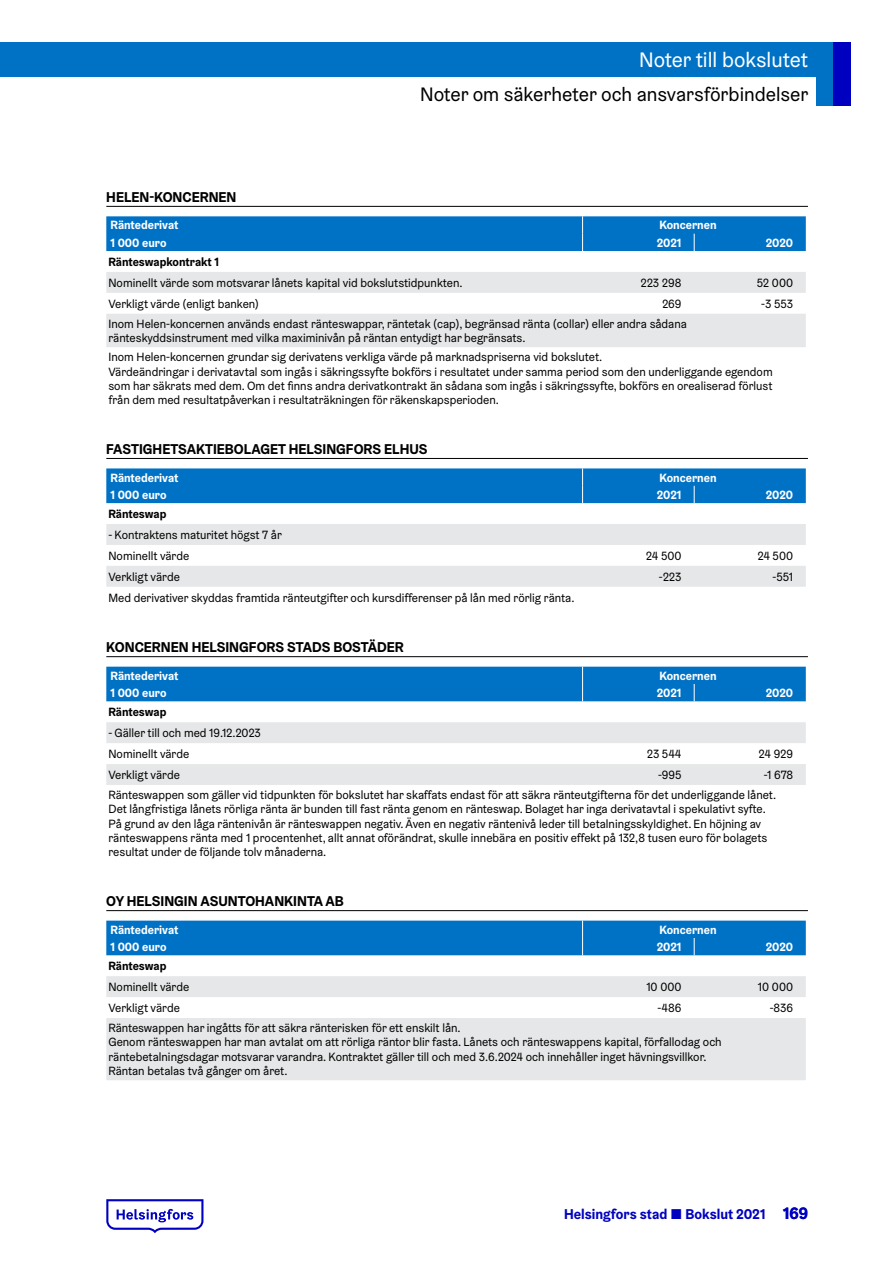
<style>
.page{position:relative;width:893px;height:1263px;background:#fff}
.page>*{position:absolute;margin:0;border:0;box-sizing:border-box;transform-origin:0 0}
.t1{font:21px "Helsinki Grotesk";color:#fff}
.t2{font:19.5px "Helsinki Grotesk";color:#000}
.Ots_Taulu__H5{font:700 14.25px "Helsinki Grotesk";color:#000}
.t3{font:700 14.25px "Helsinki Grotesk";color:#0000c0}
.Taulukko_leipis_1-ta{font:12px/14.4px "Helsinki Grotesk";color:#000}
.Taulukko_otsakepalkk{font:700 12px "Helsinki Grotesk";color:#fff}
.Taulukko_numerot{font:12px "Helsinki Grotesk";color:#000}
.Taulukko_leipis_1-ta-2{font:700 12px "Helsinki Grotesk";letter-spacing:-.005em;color:#000}
.s1{font-weight:400}
.s2{font-size:16.5px}
</style>
<div class="page">
<div style="left:0;top:43px;width:850px;height:34px;background:#0072c6"></div>
<div style="left:816px;top:43px;width:34px;height:63px;background:#0072c6"></div>
<div style="left:833px;top:43px;width:17px;height:63px;background:#0000c0"></div>
<svg style="left:106px;top:1199px;width:97px;height:34px"></svg>
<hr style="left:106px;top:206px;width:702px;height:1px;background:#000">
<hr style="left:106px;top:458px;width:702px;height:1px;background:#000">
<hr style="left:106px;top:656px;width:702px;height:1px;background:#000">
<hr style="left:106px;top:910px;width:702px;height:1px;background:#000">
<svg style="left:106px;top:272px;width:700px;height:75px;fill:#e6e7e8"></svg>
<div style="left:106px;top:216px;width:700px;height:35px;background:#0072c6"></div>
<svg style="left:106px;top:524px;width:700px;height:63px"></svg>
<div style="left:106px;top:468px;width:700px;height:35px;background:#0072c6"></div>
<svg style="left:106px;top:722px;width:700px;height:63px"></svg>
<div style="left:106px;top:667px;width:700px;height:34px;background:#0072c6"></div>
<svg style="left:106px;top:976px;width:700px;height:104px;fill:#e6e7e8"></svg>
<div style="left:106px;top:921px;width:700px;height:34px;background:#0072c6"></div>
<h1 class="t1" style="left:639px;top:47px;width:170px">Noter till bokslutet</h1>
<h2 class="t2" style="left:420px;top:82px;width:390px">Noter om säkerheter och ansvarsförbindelser</h2>
<h5 class="Ots_Taulu__H5" style="left:106px;top:188px;width:132px">HELEN-KONCERNEN</h5>
<p class="Taulukko_otsakepalkk" style="left:111px;top:218px;width:69px">Räntederivat</p>
<p class="Taulukko_otsakepalkk" style="left:659px;top:218px;width:59px">Koncernen</p>
<p class="Taulukko_otsakepalkk" style="left:111px;top:235px;width:58px">1 000 euro</p>
<p class="Taulukko_otsakepalkk" style="left:657px;top:235px;width:26px">2021</p>
<p class="Taulukko_otsakepalkk" style="left:766px;top:235px;width:29px">2020</p>
<p class="Taulukko_leipis_1-ta-2" style="left:108px;top:254px;width:112px">Ränteswapkontrakt 1</p>
<p class="Taulukko_leipis_1-ta" style="left:108px;top:275px;width:356px">Nominellt värde som motsvarar lånets kapital vid bokslutstidpunkten.</p>
<p class="Taulukko_numerot" style="left:640px;top:275px;width:42px">223 298</p>
<p class="Taulukko_numerot" style="left:757px;top:275px;width:38px">52 000</p>
<p class="Taulukko_leipis_1-ta" style="left:108px;top:296px;width:152px">Verkligt värde (enligt banken)</p>
<p class="Taulukko_numerot" style="left:662px;top:296px;width:21px">269</p>
<p class="Taulukko_numerot" style="left:761px;top:296px;width:33px">-3 553</p>
<p class="Taulukko_leipis_1-ta" style="left:108px;top:316px;width:580px">Inom Helen-koncernen används endast ränteswappar, räntetak (cap), begränsad ränta (collar) eller andra sådana ränteskyddsinstrument med vilka maximinivån på räntan entydigt har begränsats.</p>
<p class="Taulukko_leipis_1-ta" style="left:108px;top:350px;width:666px">Inom Helen-koncernen grundar sig derivatens verkliga värde på marknadspriserna vid bokslutet.<br>Värdeändringar i derivatavtal som ingås i säkringssyfte bokförs i resultatet under samma period som den underliggande egendom som har säkrats med dem. Om det finns andra derivatkontrakt än sådana som ingås i säkringssyfte, bokförs en orealiserad förlust från dem med resultatpåverkan i resultaträkningen för räkenskapsperioden.</p>
<h5 class="Ots_Taulu__H5" style="left:106px;top:440px;width:323px">FASTIGHETSAKTIEBOLAGET HELSINGFORS ELHUS</h5>
<p class="Taulukko_otsakepalkk" style="left:111px;top:470px;width:69px">Räntederivat</p>
<p class="Taulukko_otsakepalkk" style="left:659px;top:470px;width:59px">Koncernen</p>
<p class="Taulukko_otsakepalkk" style="left:111px;top:487px;width:58px">1 000 euro</p>
<p class="Taulukko_otsakepalkk" style="left:657px;top:487px;width:26px">2021</p>
<p class="Taulukko_otsakepalkk" style="left:766px;top:487px;width:29px">2020</p>
<p class="Taulukko_leipis_1-ta-2" style="left:108px;top:506px;width:59px">Ränteswap</p>
<p class="Taulukko_leipis_1-ta" style="left:108px;top:527px;width:175px">- Kontraktens maturitet högst 7 år</p>
<p class="Taulukko_leipis_1-ta" style="left:108px;top:548px;width:82px">Nominellt värde</p>
<p class="Taulukko_numerot" style="left:646px;top:548px;width:37px">24 500</p>
<p class="Taulukko_numerot" style="left:757px;top:548px;width:37px">24 500</p>
<p class="Taulukko_leipis_1-ta" style="left:108px;top:569px;width:73px">Verkligt värde</p>
<p class="Taulukko_numerot" style="left:659px;top:569px;width:24px">-223</p>
<p class="Taulukko_numerot" style="left:772px;top:569px;width:22px">-551</p>
<p class="Taulukko_leipis_1-ta" style="left:108px;top:590px;width:468px">Med derivativer skyddas framtida ränteutgifter och kursdifferenser på lån med rörlig ränta.</p>
<h5 class="Ots_Taulu__H5" style="left:106px;top:638px;width:299px">KONCERNEN HELSINGFORS STADS BOSTÄDER</h5>
<p class="Taulukko_otsakepalkk" style="left:111px;top:668px;width:69px">Räntederivat</p>
<p class="Taulukko_otsakepalkk" style="left:659px;top:668px;width:59px">Koncernen</p>
<p class="Taulukko_otsakepalkk" style="left:111px;top:685px;width:58px">1 000 euro</p>
<p class="Taulukko_otsakepalkk" style="left:657px;top:685px;width:26px">2021</p>
<p class="Taulukko_otsakepalkk" style="left:766px;top:685px;width:29px">2020</p>
<p class="Taulukko_leipis_1-ta-2" style="left:108px;top:704px;width:59px">Ränteswap</p>
<p class="Taulukko_leipis_1-ta" style="left:108px;top:725px;width:154px">- Gäller till och med 19.12.2023</p>
<p class="Taulukko_leipis_1-ta" style="left:108px;top:746px;width:82px">Nominellt värde</p>
<p class="Taulukko_numerot" style="left:647px;top:746px;width:36px">23 544</p>
<p class="Taulukko_numerot" style="left:759px;top:746px;width:36px">24 929</p>
<p class="Taulukko_leipis_1-ta" style="left:108px;top:767px;width:73px">Verkligt värde</p>
<p class="Taulukko_numerot" style="left:658px;top:767px;width:25px">-995</p>
<p class="Taulukko_numerot" style="left:764px;top:767px;width:31px">-1 678</p>
<p class="Taulukko_leipis_1-ta" style="left:108px;top:787px;width:669px">Ränteswappen som gäller vid tidpunkten för bokslutet har skaffats endast för att säkra ränteutgifterna för det underliggande lånet.<br>Det långfristiga lånets rörliga ränta är bunden till fast ränta genom en ränteswap. Bolaget har inga derivatavtal i spekulativt syfte.<br>På grund av den låga räntenivån är ränteswappen negativ. Även en negativ räntenivå leder till betalningsskyldighet. En höjning av ränteswappens ränta med 1 procentenhet, allt annat oförändrat, skulle innebära en positiv effekt på 132,8 tusen euro för bolagets resultat under de följande tolv månaderna.</p>
<h5 class="Ots_Taulu__H5" style="left:106px;top:892px;width:239px">OY HELSINGIN ASUNTOHANKINTA AB</h5>
<p class="Taulukko_otsakepalkk" style="left:111px;top:922px;width:69px">Räntederivat</p>
<p class="Taulukko_otsakepalkk" style="left:659px;top:922px;width:59px">Koncernen</p>
<p class="Taulukko_otsakepalkk" style="left:111px;top:939px;width:58px">1 000 euro</p>
<p class="Taulukko_otsakepalkk" style="left:657px;top:939px;width:26px">2021</p>
<p class="Taulukko_otsakepalkk" style="left:766px;top:939px;width:29px">2020</p>
<p class="Taulukko_leipis_1-ta-2" style="left:108px;top:958px;width:59px">Ränteswap</p>
<p class="Taulukko_leipis_1-ta" style="left:108px;top:979px;width:82px">Nominellt värde</p>
<p class="Taulukko_numerot" style="left:646px;top:979px;width:37px">10 000</p>
<p class="Taulukko_numerot" style="left:758px;top:979px;width:37px">10 000</p>
<p class="Taulukko_leipis_1-ta" style="left:108px;top:1000px;width:73px">Verkligt värde</p>
<p class="Taulukko_numerot" style="left:658px;top:1000px;width:25px">-486</p>
<p class="Taulukko_numerot" style="left:770px;top:1000px;width:25px">-836</p>
<p class="Taulukko_leipis_1-ta" style="left:108px;top:1020px;width:615px">Ränteswappen har ingåtts för att säkra ränterisken för ett enskilt lån.<br>Genom ränteswappen har man avtalat om att rörliga räntor blir fasta. Lånets och ränteswappens kapital, förfallodag och räntebetalningsdagar motsvarar varandra. Kontraktet gäller till och med 3.6.2024 och innehåller inget hävningsvillkor.<br>Räntan betalas två gånger om året.</p>
<p class="t3" style="left:564px;top:1205px;width:245px">Helsingfors stad <span class="s1">■</span> Bokslut 2021 <span class="s2">169</span></p>
</div>
